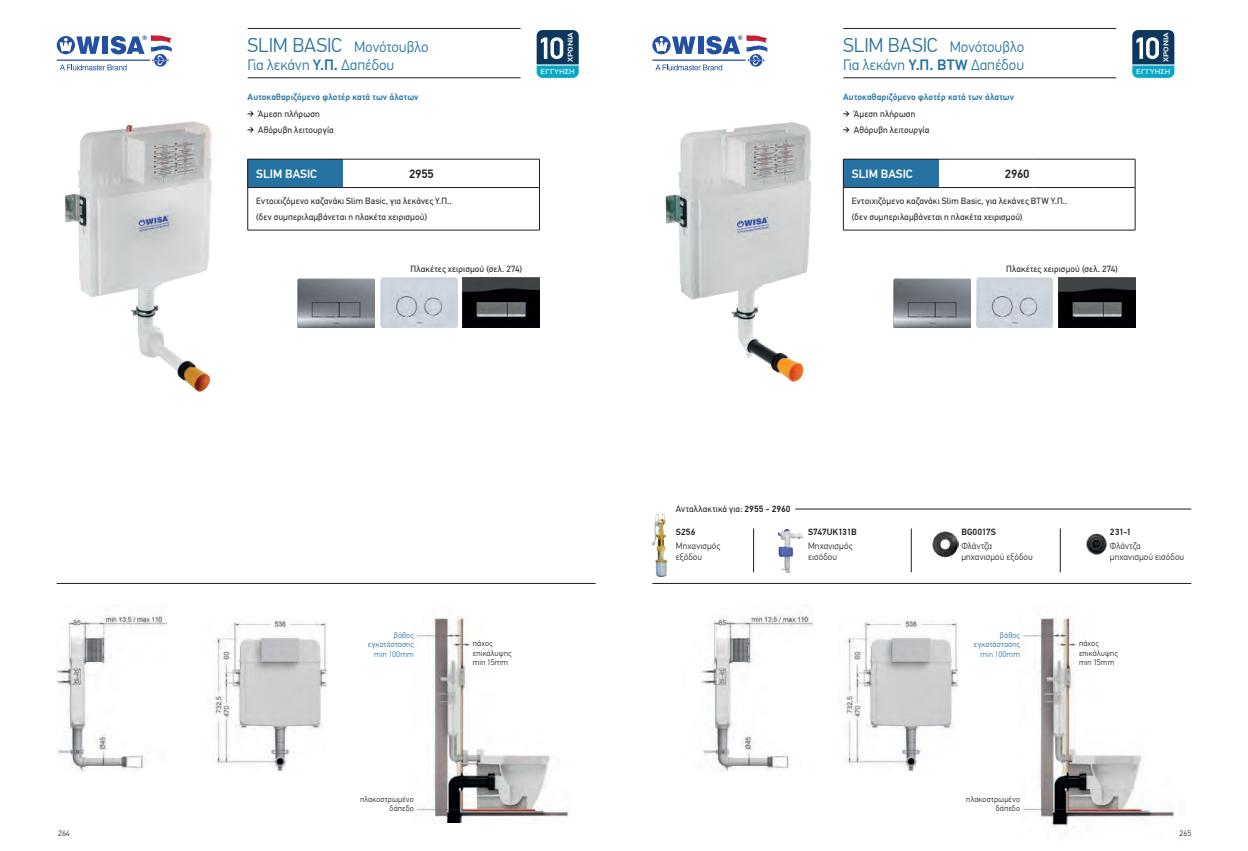
<style>
.page{position:relative;width:1248px;height:851px;background:#fff}
.page>*{position:absolute;margin:0;border:0;box-sizing:border-box;transform-origin:0 0}
.t1{font:300 15px/18px "PF Din Text Pro";letter-spacing:-.005em;color:#2571a2}
.t2{font:500 12px "PF Din Text Pro";color:#fff}
.t3{font:500 12px "PF Din Text Pro";letter-spacing:-.01em;color:#231f20}
.t4{font:9px/16.5px "PF Din Text Pro";letter-spacing:.015em;color:#231f20}
.t5{font:300 9px/10.8px "PF Din Text Pro";letter-spacing:.015em;color:#231f20}
.t6{font:500 9px "PF Din Text Pro";letter-spacing:.015em;color:#2571a2}
.t7{font:500 9px "PF Din Text Pro";color:#231f20}
.t8{font:500 9px "PF Din Text Pro";letter-spacing:-.035em;color:#231f20}
.t9{font:300 8px/9.6px "PF Din Text Pro";letter-spacing:.015em;color:#231f20}
.t10{font:300 8px/9.6px "PF Din Text Pro";letter-spacing:.02em;color:#2571a2;text-align:right}
.t11{font:7px "PF Din Text Pro";color:#fff;scale:1.25 1}
.t12{font:500 7px "PF Din Text Pro";color:#fff;scale:1.25 1}
.s1{font-size:20px}
.s2{font-weight:500}
</style>
<div class="page">
<img style="left:64px;top:121px;width:149px;height:271px">
<img style="left:665px;top:122px;width:147px;height:260px">
<img style="left:416px;top:616px;width:153px;height:206px">
<img style="left:1022px;top:617px;width:153px;height:211px">
<img style="left:57px;top:612px;width:110px;height:158px">
<img style="left:702px;top:613px;width:110px;height:157px">
<img style="left:207px;top:619px;width:119px;height:151px">
<img style="left:838px;top:619px;width:119px;height:151px">
<hr style="left:652px;top:583px;width:539px;height:1px;background:#231f20">
<svg style="left:57px;top:35px;width:115px;height:35px"></svg>
<svg style="left:652px;top:35px;width:115px;height:35px"></svg>
<hr style="left:843px;top:28px;width:273px;height:1px;background:#231f20">
<hr style="left:843px;top:78px;width:273px;height:1px;background:#231f20">
<svg style="left:1174px;top:34px;width:1px;height:40px"></svg>
<svg style="left:1132px;top:30px;width:42px;height:48px;background:#357592"></svg>
<svg style="left:578px;top:33px;width:1px;height:42px"></svg>
<svg style="left:536px;top:30px;width:42px;height:48px;background:#377693"></svg>
<hr style="left:248px;top:28px;width:272px;height:1px;background:#231f20">
<hr style="left:248px;top:78px;width:272px;height:1px;background:#231f20">
<img style="left:463px;top:277px;width:76px;height:51px">
<img style="left:298px;top:278px;width:76px;height:50px">
<img style="left:380px;top:278px;width:77px;height:49px">
<div style="left:248px;top:159px;width:95px;height:28px;background:#2571a2"></div>
<hr style="left:248px;top:159px;width:95px;height:1px;background:#231f20">
<svg style="left:247px;top:159px;width:1px;height:28px"></svg>
<hr style="left:343px;top:159px;width:95px;height:1px;background:#231f20">
<hr style="left:438px;top:159px;width:101px;height:1px;background:#231f20">
<svg style="left:539px;top:159px;width:1px;height:28px"></svg>
<hr style="left:247px;top:187px;width:1px;height:43px;background:#231f20">
<hr style="left:539px;top:187px;width:1px;height:43px;background:#231f20">
<hr style="left:248px;top:187px;width:95px;height:1px;background:#231f20">
<hr style="left:343px;top:187px;width:95px;height:1px;background:#231f20">
<hr style="left:438px;top:187px;width:101px;height:1px;background:#231f20">
<hr style="left:248px;top:230px;width:95px;height:1px;background:#231f20">
<hr style="left:343px;top:230px;width:95px;height:1px;background:#231f20">
<hr style="left:438px;top:230px;width:101px;height:1px;background:#231f20">
<img style="left:1058px;top:277px;width:77px;height:51px">
<img style="left:893px;top:278px;width:77px;height:50px">
<img style="left:976px;top:278px;width:76px;height:49px">
<div style="left:843px;top:159px;width:95px;height:28px;background:#2571a2"></div>
<hr style="left:843px;top:159px;width:95px;height:1px;background:#231f20">
<svg style="left:843px;top:159px;width:1px;height:28px"></svg>
<hr style="left:938px;top:159px;width:95px;height:1px;background:#231f20">
<hr style="left:1033px;top:159px;width:102px;height:1px;background:#231f20">
<svg style="left:1134px;top:159px;width:1px;height:28px"></svg>
<hr style="left:843px;top:187px;width:1px;height:43px;background:#231f20">
<hr style="left:1134px;top:187px;width:1px;height:43px;background:#231f20">
<hr style="left:843px;top:187px;width:95px;height:1px;background:#231f20">
<hr style="left:938px;top:187px;width:95px;height:1px;background:#231f20">
<hr style="left:1033px;top:187px;width:102px;height:1px;background:#231f20">
<hr style="left:843px;top:230px;width:95px;height:1px;background:#231f20">
<hr style="left:938px;top:230px;width:95px;height:1px;background:#231f20">
<hr style="left:1033px;top:230px;width:102px;height:1px;background:#231f20">
<hr style="left:57px;top:583px;width:538px;height:1px;background:#231f20">
<hr style="left:795px;top:509px;width:396px;height:1px;background:#231f20">
<hr style="left:911px;top:528px;width:1px;height:44px;background:#231f20">
<hr style="left:1059px;top:528px;width:1px;height:44px;background:#231f20">
<hr style="left:753px;top:528px;width:1px;height:44px;background:#231f20">
<img style="left:1086px;top:534px;width:20px;height:20px">
<img style="left:932px;top:531px;width:26px;height:26px">
<img style="left:652px;top:515px;width:14px;height:61px">
<img style="left:778px;top:529px;width:24px;height:43px">
<p class="t12" style="left:566px;top:62px;width:25px;rotate:-90deg">ΧΡΟΝΙΑ</p>
<h1 class="t1" style="left:248px;top:38px;width:182px"><span class="s1">SLIM BASIC</span> Μονότουβλο<br>Για λεκάνη <span class="s2">Υ.Π.</span> Δαπέδου</h1>
<h1 class="t1" style="left:843px;top:38px;width:182px"><span class="s1">SLIM BASIC</span> Μονότουβλο<br>Για λεκάνη <span class="s2">Υ.Π. BTW</span> Δαπέδου</h1>
<p class="t11" style="left:540px;top:67px;width:29px">ΕΓΓΥΗΣΗ</p>
<p class="t6" style="left:248px;top:92px;width:172px">Αυτοκαθαριζόμενο φλοτέρ κατά των άλατων</p>
<p class="t4" style="left:248px;top:105px;width:74px">➔ Άμεση πλήρωση</p>
<p class="t4" style="left:248px;top:122px;width:87px">➔ Αθόρυβη λειτουργία</p>
<h2 class="t2" style="left:256px;top:166px;width:62px">SLIM BASIC</h2>
<h2 class="t3" style="left:409px;top:166px;width:26px">2955</h2>
<p class="t4" style="left:256px;top:193px;width:197px">Εντοιχιζόμενο καζανάκι Slim Basic, για λεκάνες Υ.Π.. (δεν συμπεριλαμβάνεται η πλακέτα χειρισμού)</p>
<p class="t4" style="left:410px;top:261px;width:113px">Πλακέτες χειρισμού (σελ. 274)</p>
<p class="t6" style="left:843px;top:92px;width:172px">Αυτοκαθαριζόμενο φλοτέρ κατά των άλατων</p>
<p class="t4" style="left:843px;top:105px;width:74px">➔ Άμεση πλήρωση</p>
<p class="t4" style="left:843px;top:122px;width:87px">➔ Αθόρυβη λειτουργία</p>
<h2 class="t2" style="left:851px;top:166px;width:62px">SLIM BASIC</h2>
<h2 class="t3" style="left:1004px;top:166px;width:26px">2960</h2>
<p class="t4" style="left:851px;top:193px;width:217px">Εντοιχιζόμενο καζανάκι Slim Basic, για λεκάνες BTW Υ.Π.. (δεν συμπεριλαμβάνεται η πλακέτα χειρισμού)</p>
<p class="t4" style="left:1006px;top:261px;width:113px">Πλακέτες χειρισμού (σελ. 274)</p>
<p class="t12" style="left:1161px;top:62px;width:25px;rotate:-90deg">ΧΡΟΝΙΑ</p>
<p class="t11" style="left:1136px;top:67px;width:29px">ΕΓΓΥΗΣΗ</p>
<p class="t4" style="left:676px;top:501px;width:116px">Ανταλλακτικά για: <span class="s2">2955 - 2960</span></p>
<p class="t7" style="left:676px;top:526px;width:21px">S256</p>
<p class="t5" style="left:676px;top:540px;width:46px">Μηχανισμός εξόδου</p>
<p class="t8" style="left:808px;top:526px;width:50px">S747UK131B</p>
<p class="t5" style="left:808px;top:540px;width:46px">Μηχανισμός εισόδου</p>
<p class="t7" style="left:961px;top:526px;width:36px">BG0017S</p>
<p class="t5" style="left:961px;top:540px;width:73px">Φλάντζα μηχανισμού εξόδου</p>
<p class="t7" style="left:1109px;top:526px;width:23px">231-1</p>
<p class="t5" style="left:1109px;top:540px;width:76px">Φλάντζα μηχανισμού εισόδου</p>
<p class="t10" style="left:368px;top:630px;width:48px">βάθος εγκατάστασης min 100mm</p>
<p class="t10" style="left:973px;top:630px;width:48px">βάθος εγκατάστασης min 100mm</p>
<p class="t9" style="left:473px;top:638px;width:40px">πάχος επικάλυψης min 15mm</p>
<p class="t9" style="left:1078px;top:638px;width:40px">πάχος επικάλυψης min 15mm</p>
<p class="t9" style="left:360px;top:794px;width:55px;text-align:right">πλακοστρωμένο δάπεδο</p>
<p class="t9" style="left:966px;top:794px;width:55px;text-align:right">πλακοστρωμένο δάπεδο</p>
<p class="t9" style="left:58px;top:828px;width:13px">264</p>
<p class="t9" style="left:1179px;top:828px;width:13px">265</p>
</div>
